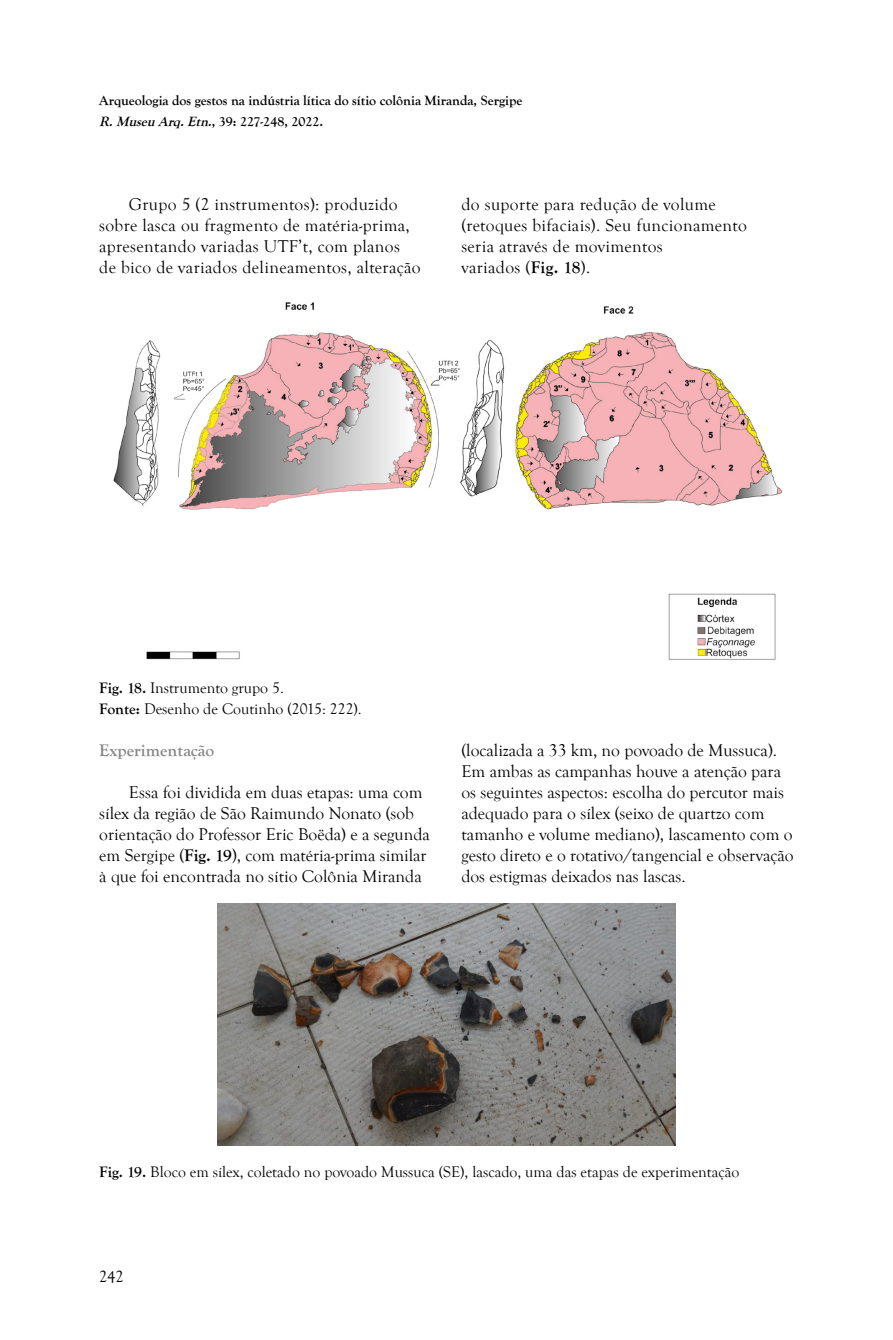
<style>
.page{position:relative;width:893px;height:1340px;background:#fff}
.page>*{position:absolute;margin:0;border:0;box-sizing:border-box;transform-origin:0 0}
.t1{font:17.5px/21px "Goudy Old Style T";color:#000}
.t2{font:17.5px/21px "Goudy Old Style T";letter-spacing:.02em;color:#000}
.t3{font:700 17.5px "Goudy Old Style T";color:#878787}
.t4{font:16.62px "Goudy Old Style T";color:#000}
.t5{font:15.75px/21px "Goudy Old Style T";color:#000}
.t6{font:700 14px/21px "Goudy Old Style T";color:#000}
.s1{font-style:italic}
.s2{font-weight:700}
</style>
<div class="page">
<img style="left:113px;top:302px;width:669px;height:358px">
<img style="left:218px;top:903px;width:457px;height:242px">
<p class="t6" style="left:99px;top:90px;width:425px">Arqueologia dos gestos na indústria lítica do sítio colônia Miranda, Sergipe<br><span class="s1">R.MuseuArq.Etn.</span>, 39: 227-248, 2022.</p>
<p class="t2" style="left:99px;top:194px;width:323px;text-indent:30px">Grupo 5 (2 instrumentos): produzido sobre lasca ou fragmento de matéria-prima, apresentando variadas UTF’t, com planos de bico de variados delineamentos, alteração</p>
<p class="t2" style="left:461px;top:194px;width:287px">do suporte para redução de volume (retoques bifaciais). Seu funcionamento seria através de movimentos<br>variados (<span class="s2">Fig. 18</span>).</p>
<p class="t5" style="left:99px;top:678px;width:264px"><span class="s2">Fig. 18.</span> Instrumento grupo 5.<br><span class="s2">Fonte:</span> Desenho de Coutinho (2015: 222).</p>
<p class="t3" style="left:99px;top:740px;width:117px">Experimentação</p>
<p class="t1" style="left:99px;top:782px;width:332px;text-indent:30px">Essa foi dividida em duas etapas: uma com sílex da região de São Raimundo Nonato (sob orientação do Professor Eric Boëda) e a segunda em Sergipe (<span class="s2">Fig. 19</span>), com matéria-prima similar à que foi encontrada no sítio Colônia Miranda</p>
<p class="t1" style="left:461px;top:740px;width:334px">(localizada a 33 km, no povoado de Mussuca).<br>Em ambas as campanhas houve a atenção para os seguintes aspectos: escolha do percutor mais adequado para o sílex (seixo de quartzo com tamanho e volume mediano), lascamento com o gesto direto e o rotativo/tangencial e observação dos estigmas deixados nas lascas.</p>
<p class="t5" style="left:99px;top:1161px;width:642px"><span class="s2">Fig. 19.</span> Bloco em sílex, coletado no povoado Mussuca (SE), lascado, uma das etapas de experimentação</p>
<p class="t4" style="left:99px;top:1266px;width:26px">242</p>
</div>
